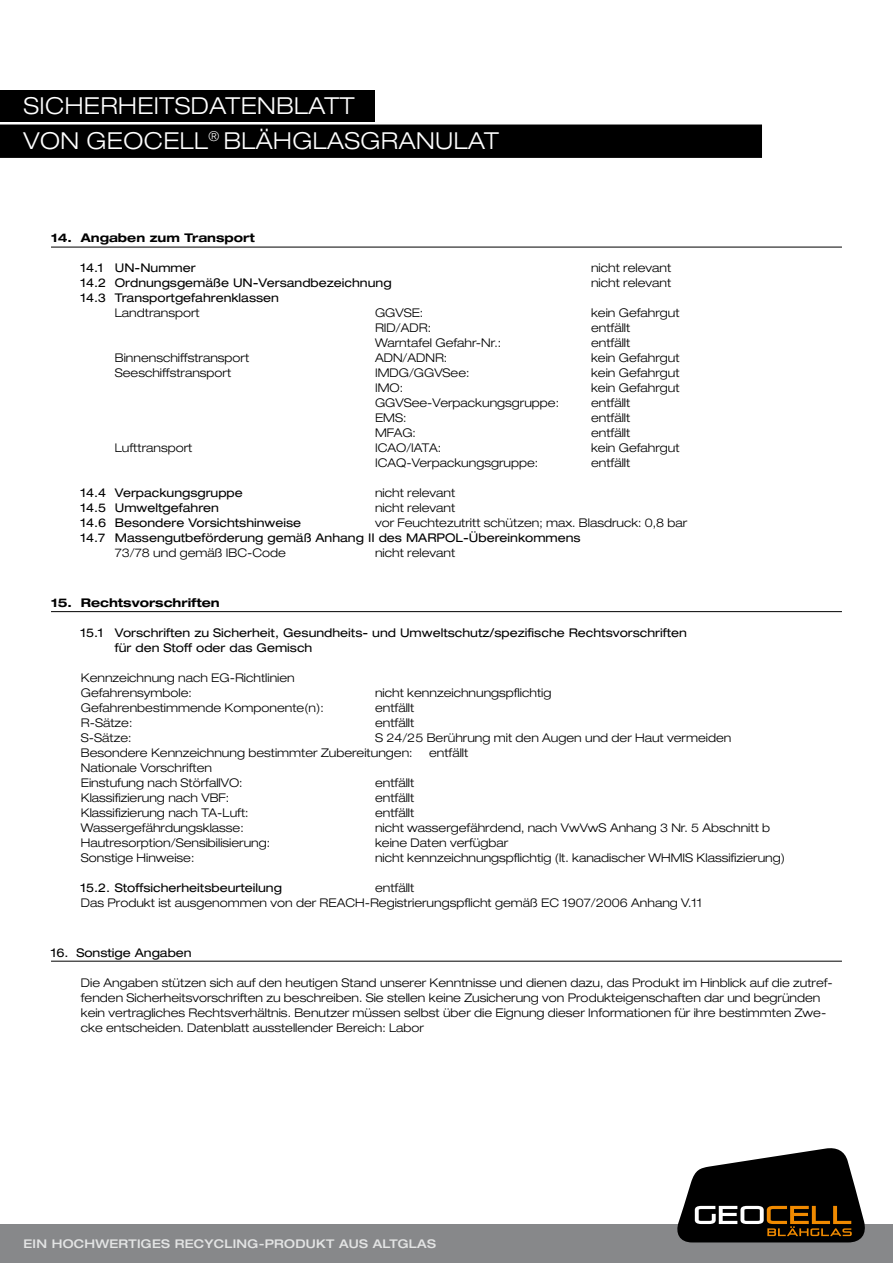
<style>
.page{position:relative;width:893px;height:1263px;background:#fff}
.page>*{position:absolute;margin:0;border:0;box-sizing:border-box;transform-origin:0 0}
.t1{font:300 expanded 23.4px "Helvetica Neue LT Std";letter-spacing:.02em;color:#fff}
.t2{font:300 expanded 12px/15px "Helvetica Neue LT Pro";color:#000}
.t3{font:expanded 12px/15px "Helvetica Neue LT Pro";color:#000}
.t4{font:700 expanded 12px "Helvetica Neue LT Pro";color:#000}
.t5{font:500 expanded 12px "Helvetica Neue LT Std";letter-spacing:.02em;color:#e3e4e4}
</style>
<div class="page">
<div style="left:0;top:125px;width:762px;height:33px;background:#000"></div>
<div style="left:0;top:1225px;width:893px;height:38px;background:#87888a"></div>
<svg style="left:677px;top:1148px;width:188px;height:94px"></svg>
<hr style="left:51px;top:247px;width:791px;height:1px;background:#000">
<hr style="left:51px;top:611px;width:791px;height:1px;background:#000">
<hr style="left:51px;top:961px;width:791px;height:1px;background:#000">
<div style="left:0;top:90px;width:374px;height:32px;background:#000"></div>
<h1 class="t1" style="left:24px;top:92px;width:332px">SICHERHEITSDATENBLATT</h1>
<h1 class="t1" style="left:24px;top:126px;width:477px">VON GEOCELL<sup>®</sup> BLÄHGLASGRANULAT</h1>
<p class="t4" style="left:51px;top:230px;width:205px">14. Angaben zum Transport</p>
<p class="t3" style="left:81px;top:260px;width:37px">14.1 UN</p>
<p class="t3" style="left:135px;top:260px;width:63px">-Nummer</p>
<p class="t2" style="left:591px;top:260px;width:82px">nicht relevant</p>
<p class="t3" style="left:81px;top:275px;width:312px">14.2 Ordnungsgemäße UN -Versandbezeichnung</p>
<p class="t2" style="left:591px;top:275px;width:82px">nicht relevant</p>
<p class="t3" style="left:81px;top:290px;width:200px">14.3 Transportgefahrenklassen</p>
<p class="t2" style="left:115px;top:305px;width:86px">Landtransport</p>
<p class="t2" style="left:375px;top:305px;width:50px">GGVSE:</p>
<p class="t2" style="left:591px;top:305px;width:90px">kein Gefahrgut</p>
<p class="t2" style="left:375px;top:320px;width:58px">RID/ADR:</p>
<p class="t2" style="left:591px;top:320px;width:41px">entfällt</p>
<p class="t2" style="left:375px;top:335px;width:127px">Warntafel Gefahr-Nr.:</p>
<p class="t2" style="left:591px;top:335px;width:41px">entfällt</p>
<p class="t2" style="left:115px;top:350px;width:136px">Binnenschiffstransport</p>
<p class="t2" style="left:375px;top:350px;width:74px">ADN/ADNR:</p>
<p class="t2" style="left:591px;top:350px;width:90px">kein Gefahrgut</p>
<p class="t2" style="left:115px;top:365px;width:118px">Seeschiffstransport</p>
<p class="t2" style="left:375px;top:365px;width:96px">IMDG/GGVSee:</p>
<p class="t2" style="left:591px;top:365px;width:90px">kein Gefahrgut</p>
<p class="t2" style="left:375px;top:380px;width:29px">IMO:</p>
<p class="t2" style="left:591px;top:380px;width:90px">kein Gefahrgut</p>
<p class="t2" style="left:375px;top:395px;width:186px">GGVSee-Verpackungsgruppe:</p>
<p class="t2" style="left:591px;top:395px;width:41px">entfällt</p>
<p class="t2" style="left:375px;top:410px;width:33px">EMS:</p>
<p class="t2" style="left:591px;top:410px;width:41px">entfällt</p>
<p class="t2" style="left:375px;top:425px;width:42px">MFAG:</p>
<p class="t2" style="left:591px;top:425px;width:41px">entfällt</p>
<p class="t2" style="left:115px;top:440px;width:79px">Lufttransport</p>
<p class="t2" style="left:375px;top:440px;width:67px">ICAO/IATA:</p>
<p class="t2" style="left:591px;top:440px;width:90px">kein Gefahrgut</p>
<p class="t2" style="left:375px;top:455px;width:165px">ICAQ-Verpackungsgruppe:</p>
<p class="t2" style="left:591px;top:455px;width:41px">entfällt</p>
<p class="t3" style="left:81px;top:485px;width:164px">14.4 Verpackungsgruppe</p>
<p class="t2" style="left:375px;top:485px;width:82px">nicht relevant</p>
<p class="t3" style="left:81px;top:500px;width:140px">14.5 U mweltgefahren</p>
<p class="t2" style="left:375px;top:500px;width:82px">nicht relevant</p>
<p class="t3" style="left:81px;top:515px;width:222px">14.6 Besondere Vorsichtshinweise</p>
<p class="t2" style="left:375px;top:515px;width:314px">vor Feuchtezutritt schützen; max. Blasdruck: 0,8 bar</p>
<p class="t3" style="left:81px;top:530px;width:501px">14.7 Massengutbeförderung gemäß Anhang II des MARPOL-Übereinkommens</p>
<p class="t2" style="left:115px;top:545px;width:173px">73/78 und gemäß IBC-Code</p>
<p class="t2" style="left:375px;top:545px;width:82px">nicht relevant</p>
<p class="t4" style="left:51px;top:595px;width:170px">15. Rechtsvorschriften</p>
<p class="t3" style="left:115px;top:625px;width:574px;text-indent:-34px">15.1 Vorschriften zu Sicherheit, Gesundheits- und Umweltschutz/spezifische Rechtsvorschriften für den Stoff oder das Gemisch</p>
<p class="t2" style="left:81px;top:670px;width:215px">Kennzeichnung nach EG-Richtlinien<br>Gefahrensymbole:</p>
<p class="t2" style="left:375px;top:685px;width:178px">nicht kennzeichnungspflichtig</p>
<p class="t2" style="left:81px;top:700px;width:244px">Gefahrenbestimmende Komponente(n):</p>
<p class="t2" style="left:375px;top:700px;width:41px">entfällt</p>
<p class="t2" style="left:81px;top:715px;width:53px">R-Sätze:</p>
<p class="t2" style="left:375px;top:715px;width:41px">entfällt</p>
<p class="t2" style="left:81px;top:730px;width:52px">S-Sätze:</p>
<p class="t2" style="left:81px;top:730px;width:652px;text-indent:294px">S 24/25 Berührung mit den Augen und der Haut vermeiden<br>Besondere Kennzeichnung bestimmter Zubereitungen:</p>
<p class="t2" style="left:429px;top:745px;width:41px">entfällt</p>
<p class="t2" style="left:81px;top:760px;width:163px">Nationale Vorschriften<br>Einstufung nach StörfallVO:</p>
<p class="t2" style="left:375px;top:775px;width:41px">entfällt</p>
<p class="t2" style="left:81px;top:790px;width:150px">Klassifizierung nach VBF:</p>
<p class="t2" style="left:375px;top:790px;width:41px">entfällt</p>
<p class="t2" style="left:81px;top:805px;width:169px">Klassifizierung nach TA-Luft:</p>
<p class="t2" style="left:375px;top:805px;width:41px">entfällt</p>
<p class="t2" style="left:81px;top:820px;width:164px">Wassergefährdungsklasse:</p>
<p class="t2" style="left:375px;top:820px;width:397px">nicht wassergefährdend, nach VwVwS Anhang 3 Nr. 5 Abschnitt b</p>
<p class="t2" style="left:81px;top:835px;width:191px">Hautresorption/Sensibilisierung:</p>
<p class="t2" style="left:375px;top:835px;width:135px">keine Daten verfügbar</p>
<p class="t2" style="left:81px;top:850px;width:115px">Sonstige Hinweise:</p>
<p class="t2" style="left:375px;top:850px;width:411px">nicht kennzeichnungspflichtig (lt. kanadischer WHMIS Klassifizierung)</p>
<p class="t3" style="left:81px;top:880px;width:203px">15.2. Stoffsicherheitsbeurteilung</p>
<p class="t2" style="left:81px;top:880px;width:623px;text-align:center">entfällt<br>Das Produkt ist ausgenommen von der REACH-Registrierungspflicht gemäß EC 1907/2006 Anhang V.11</p>
<p class="t3" style="left:51px;top:944px;width:142px">16. Sonstige Angaben</p>
<p class="t2" style="left:81px;top:974px;width:754px">Die Angaben stützen sich auf den heutigen Stand unserer Kenntnisse und dienen dazu, das Produkt im Hinblick auf die zutref&shy;fenden Sicherheitsvorschriften zu beschreiben. Sie stellen keine Zusicherung von Produkteigenschaften dar und begründen kein vertragliches Rechtsverhältnis. Benutzer müssen selbst über die Eignung dieser Informationen für ihre bestimmten Zwe&shy;cke entscheiden. Datenblatt ausstellender Bereich: Labor</p>
<p class="t5" style="left:24px;top:1236px;width:414px">EIN HOCHWERTIGES RECYCLING-PRODUKT AUS ALTGLAS</p>
</div>
